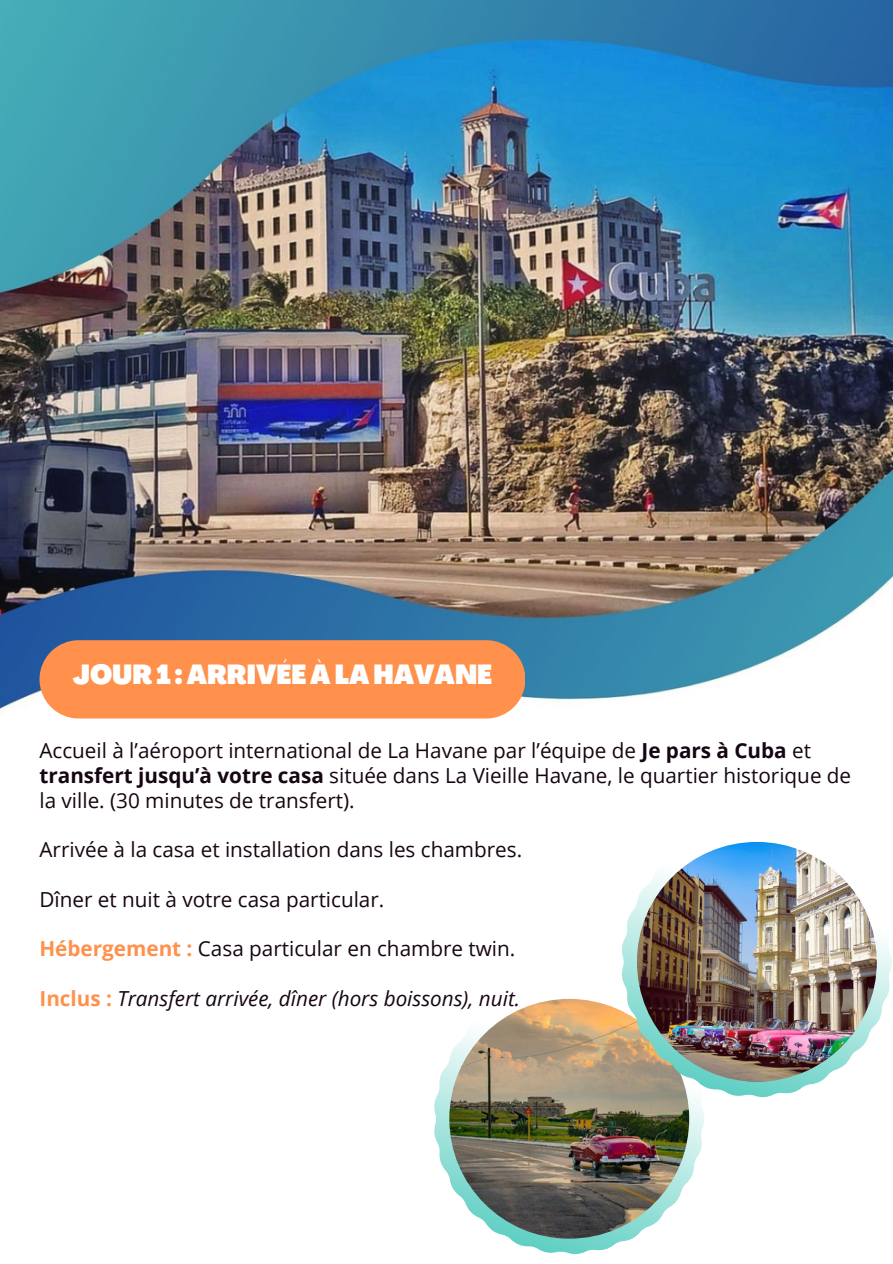
<style>
.page{position:relative;width:893px;height:1264px;background:#fff}
.page>*{position:absolute;margin:0;border:0;box-sizing:border-box;transform-origin:0 0}
.t1{font:900 condensed 27px "Agrandir";color:#fff}
.t2{font:20.7px/24.8px "Open Sans";color:#160512}
.t3{font:italic 20.7px "Open Sans";color:#160512}
.s1{font-weight:700}
.s2{font-weight:700;color:#ff914d}
.s3{font-weight:700;font-style:normal;color:#ff914d}
</style>
<div class="page">
<img style="left:0;top:0;width:892px;height:719px">
<svg style="left:434px;top:1030px;width:270px;height:223px"></svg>
<img style="left:449px;top:998px;width:240px;height:240px;border-radius:50%">
<svg style="left:621px;top:841px;width:270px;height:256px"></svg>
<img style="left:637px;top:842px;width:239px;height:239px;border-radius:50%">
<div style="left:39px;top:640px;width:486px;height:78px;background:#ff914d"></div>
<p class="t1" style="left:73px;top:664px;width:420px">JOUR 1 :ARRIVÉEÀLAHAVANE</p>
<p class="t2" style="left:39px;top:737px;width:813px">Accueil à l’aéroport international de La Havane par l’équipe de <span class="s1">Je pars à Cuba</span> et <span class="s1">transfert jusqu’à votre casa</span> située dans La Vieille Havane, le quartier historique de la ville. (30 minutes de transfert).</p>
<p class="t2" style="left:39px;top:836px;width:484px">Arrivée à la casa et installation dans les chambres.</p>
<p class="t2" style="left:39px;top:886px;width:346px">Dîner et nuit à votre casa particular.</p>
<p class="t2" style="left:39px;top:935px;width:477px"><span class="s2">Hébergement :</span> Casa particular en chambre twin.</p>
<p class="t3" style="left:39px;top:983px;width:482px"><span class="s3">Inclus :</span> Transfert arrivée, dîner (hors boissons), nuit.</p>
</div>
